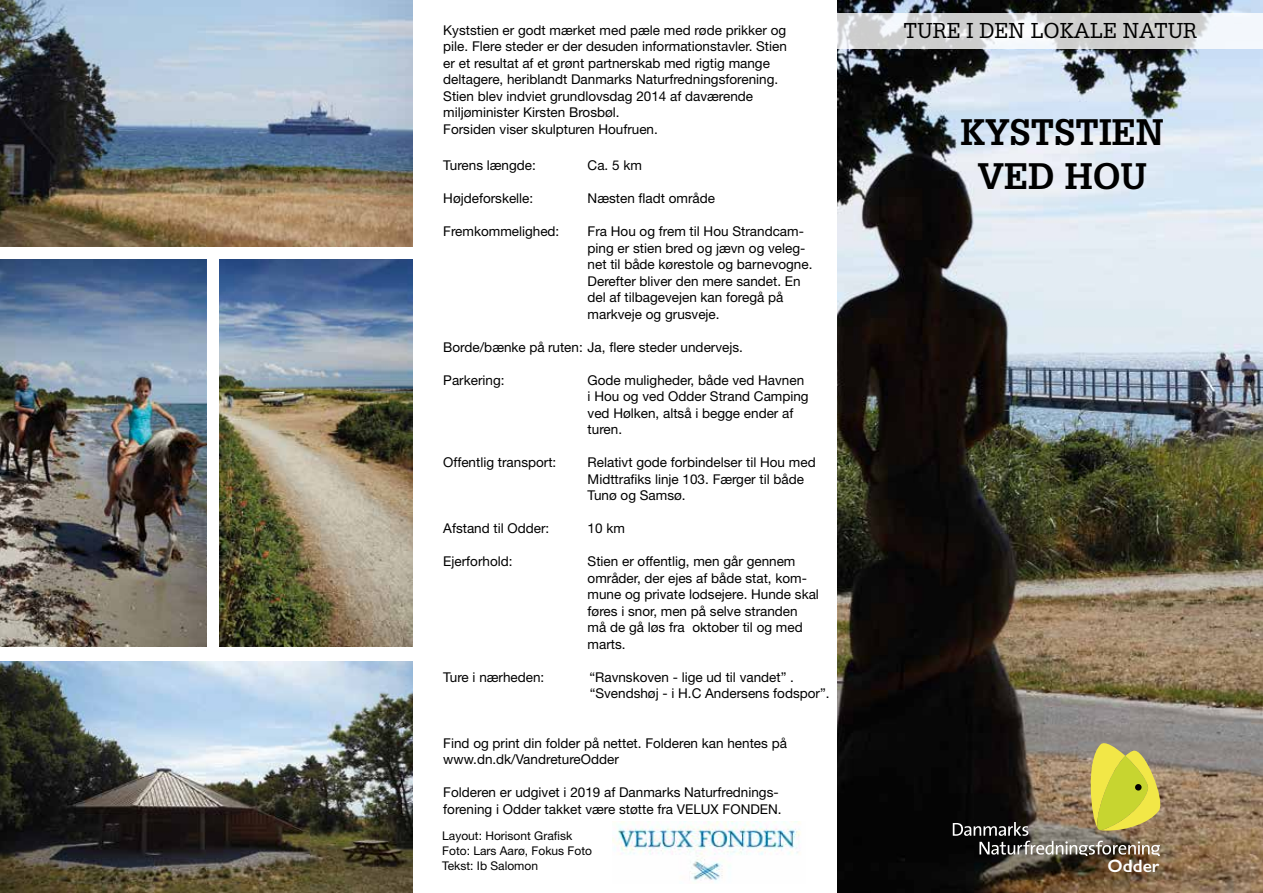
<style>
.page{position:relative;width:1263px;height:893px;background:#fff}
.page>*{position:absolute;margin:0;border:0;box-sizing:border-box;transform-origin:0 0}
.t1{font:700 36px/43.2px "Glypha";color:#000;text-align:center}
.t2{font:21px "Glypha";color:#000}
.t3{font:600 18px "Gill Sans";color:#fff}
.t4{font:13.5px/16.5px "Helvetica Neue";color:#000}
.t5{font:12px/15px "Helvetica Neue";color:#000}
</style>
<div class="page">
<img style="left:0;top:0;width:412px;height:247px">
<img style="left:838px;top:0;width:425px;height:893px">
<svg style="left:837px;top:13px;width:426px;height:35px;fill:#cfcfcf"></svg>
<img style="left:0;top:259px;width:206px;height:387px">
<img style="left:219px;top:259px;width:193px;height:387px">
<img style="left:0;top:661px;width:412px;height:232px">
<svg style="left:953px;top:743px;width:207px;height:113px;background:#766e46"></svg>
<div style="left:1135px;top:784px;width:7px;height:7px;background:#000;border-radius:3px"></div>
<img style="left:612px;top:822px;width:189px;height:60px">
<p class="t4" style="left:443px;top:22px;width:345px">Kyststien er godt mærket med pæle med røde prikker og pile. Flere steder er der desuden informationstavler. Stien er et resultat af et grønt partnerskab med rigtig mange deltagere, heriblandt Danmarks Naturfredningsforening.<br>Stien blev indviet grundlovsdag 2014 af daværende miljøminister Kirsten Brosbøl.<br>Forsiden viser skulpturen Houfruen.</p>
<p class="t4" style="left:443px;top:157px;width:94px">Turens længde:</p>
<p class="t4" style="left:443px;top:190px;width:91px">Højdeforskelle:</p>
<p class="t4" style="left:443px;top:223px;width:118px">Fremkommelighed:</p>
<p class="t4" style="left:588px;top:157px;width:56px">Ca. 5 km</p>
<p class="t4" style="left:588px;top:190px;width:129px">Næsten fladt område</p>
<p class="t4" style="left:588px;top:223px;width:226px">Fra Hou og frem til Hou Strandcam&shy;ping er stien bred og jævn og veleg&shy;net til både kørestole og barnevogne.<br>Derefter bliver den mere sandet. En del af tilbagevejen kan foregå på markveje og grusveje.</p>
<p class="t4" style="left:443px;top:338px;width:301px">Borde/bænke på ruten: Ja, flere steder undervejs.</p>
<p class="t4" style="left:443px;top:371px;width:63px">Parkering:</p>
<p class="t4" style="left:588px;top:371px;width:223px">Gode muligheder, både ved Havnen i Hou og ved Odder Strand Camping ved Hølken, altså i begge ender af turen.</p>
<p class="t4" style="left:588px;top:454px;width:230px">Relativt gode forbindelser til Hou med<br>Midttrafiks linje 103. Færger til både<br>Tunø og Samsø.</p>
<p class="t4" style="left:588px;top:520px;width:39px">10 km</p>
<p class="t4" style="left:588px;top:553px;width:233px">Stien er offentlig, men går gennem områder, der ejes af både stat, kom&shy;mune og private lodsejere. Hunde skal føres i snor, men på selve stranden må de gå løs fra oktober til og med marts.</p>
<p class="t4" style="left:443px;top:454px;width:115px">Offentlig transport:</p>
<p class="t4" style="left:443px;top:520px;width:108px">Afstand til Odder:</p>
<p class="t4" style="left:443px;top:553px;width:71px">Ejerforhold:</p>
<p class="t4" style="left:443px;top:668px;width:103px">Ture i nærheden:</p>
<p class="t4" style="left:589px;top:668px;width:242px">“Ravnskoven - lige ud til vandet” . “Svendshøj - i H.C Andersens fodspor”.</p>
<p class="t4" style="left:443px;top:734px;width:345px">Find og print din folder på nettet. Folderen kan hentes på www.dn.dk/VandretureOdder</p>
<p class="t4" style="left:443px;top:784px;width:340px">Folderen er udgivet i 2019 af Danmarks Naturfrednings&shy;forening i Odder takket være støtte fra VELUX FONDEN.</p>
<p class="t5" style="left:442px;top:828px;width:151px">Layout: Horisont Grafisk<br>Foto: Lars Aarø, Fokus Foto<br>Tekst: Ib Salomon</p>
<h2 class="t2" style="left:903px;top:18px;width:295px">TURE I DEN LOKALE NATUR</h2>
<h1 class="t1" style="left:960px;top:110px;width:205px">KYSTSTIEN<br>VED HOU</h1>
<h3 class="t3" style="left:1108px;top:855px;width:53px">Odder</h3>
</div>
